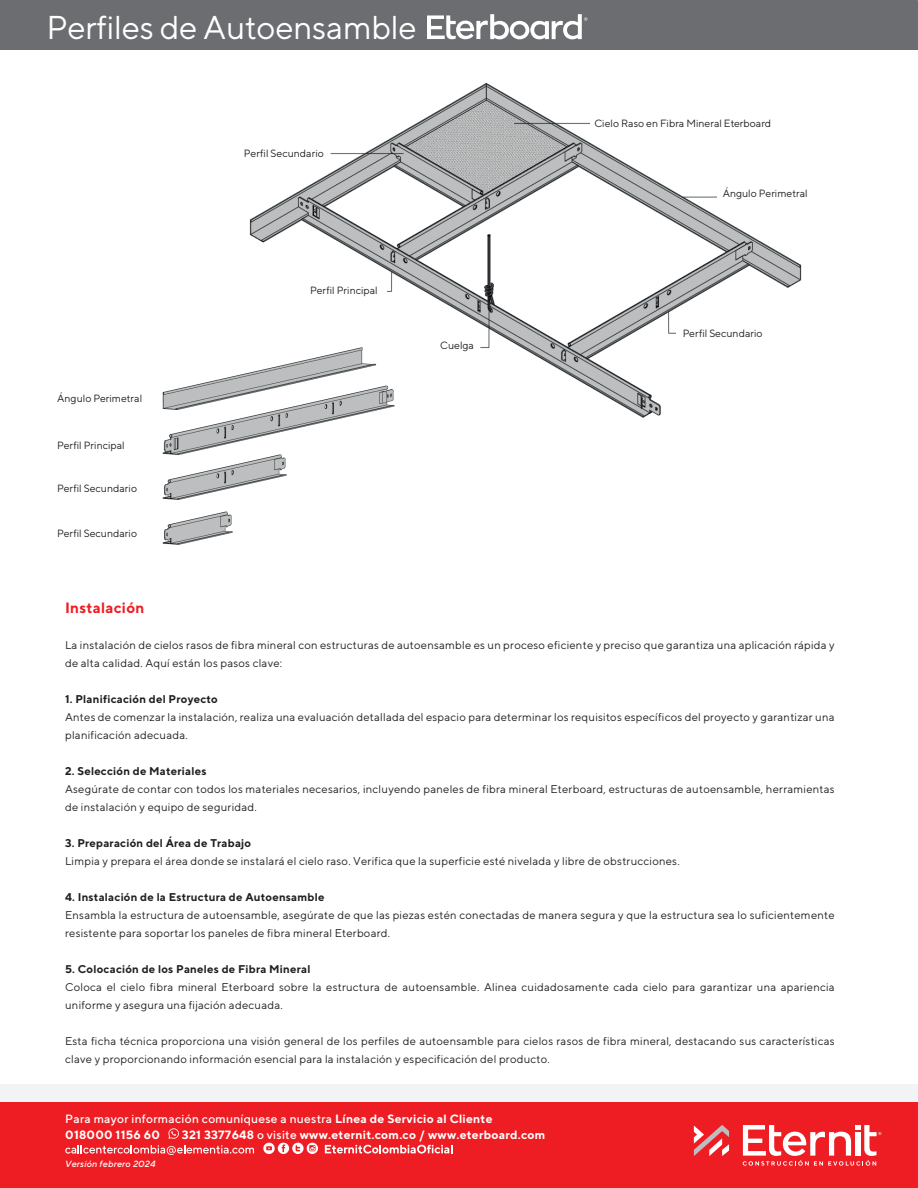
<style>
.page{position:relative;width:918px;height:1188px;background:#fff}
.page>*{position:absolute;margin:0;border:0;box-sizing:border-box;transform-origin:0 0}
.t1{font:33px "TT Norms";letter-spacing:-.01em;color:#fff}
.t2{font:700 15px "TT Norms";letter-spacing:.015em;color:#ee1d23}
.t3{font:700 12px "TT Norms";letter-spacing:.02em;color:#fff}
.t4{font:500 12px "TT Norms";letter-spacing:.02em;color:#fff}
.t5{font:11.25px/18px "TT Norms";letter-spacing:.02em;color:#231f20}
.t6{font:700 11.25px "TT Norms";letter-spacing:.02em;color:#231f20}
.t7{font:10.5px "TT Norms";color:#231f20}
.t8{font:italic 500 9px "TT Norms";letter-spacing:.02em;color:#fff}
.s1{font-weight:700}
.s2{font-weight:500}
</style>
<div class="page">
<div style="left:0;top:0;width:918px;height:49px;background:#6c6d70"></div>
<svg style="left:427px;top:14px;width:160px;height:25px"></svg>
<div style="left:0;top:1084px;width:918px;height:104px;background:#f2f3f4"></div>
<div style="left:0;top:1103px;width:918px;height:85px;background:#ee1d23"></div>
<svg style="left:743px;top:1125px;width:138px;height:41px"></svg>
<svg style="left:694px;top:1125px;width:35px;height:31px"></svg>
<svg style="left:168px;top:1128px;width:11px;height:11px"></svg>
<svg style="left:325px;top:1145px;width:127px;height:9px"></svg>
<svg style="left:263px;top:1143px;width:55px;height:11px"></svg>
<svg style="left:65px;top:1145px;width:189px;height:10px"></svg>
<img style="left:249px;top:83px;width:553px;height:335px">
<img style="left:162px;top:348px;width:238px;height:197px">
<div style="left:241px;top:148px;width:88px;height:14px;background:#fff"></div>
<div style="left:298px;top:283px;width:89px;height:14px;background:#fff"></div>
<div style="left:428px;top:341px;width:52px;height:13px;background:#fff"></div>
<div style="left:676px;top:328px;width:91px;height:13px;background:#fff"></div>
<div style="left:717px;top:191px;width:97px;height:13px;background:#fff"></div>
<div style="left:591px;top:118px;width:195px;height:14px;background:#fff"></div>
<h1 class="t1" style="left:46px;top:7px;width:372px">Perfiles de Autoensamble</h1>
<p class="t7" style="left:244px;top:147px;width:81px">Perfil Secundario</p>
<p class="t7" style="left:57px;top:392px;width:87px">Ángulo Perimetral</p>
<p class="t7" style="left:57px;top:439px;width:69px">Perfil Principal</p>
<p class="t7" style="left:57px;top:482px;width:81px">Perfil Secundario</p>
<p class="t7" style="left:57px;top:527px;width:81px">Perfil Secundario</p>
<p class="t7" style="left:310px;top:284px;width:69px">Perfil Principal</p>
<p class="t7" style="left:440px;top:339px;width:35px">Cuelga</p>
<p class="t7" style="left:594px;top:117px;width:178px">Cielo Raso en Fibra Mineral Eterboard</p>
<p class="t7" style="left:723px;top:187px;width:87px">Ángulo Perimetral</p>
<p class="t7" style="left:683px;top:327px;width:81px">Perfil Secundario</p>
<h2 class="t2" style="left:65px;top:599px;width:81px">Instalación</h2>
<p class="t5" style="left:65px;top:636px;width:771px">La instalación de cielos rasos de fibra mineral con estructuras de autoensamble es un proceso eficiente y preciso que garantiza una aplicación rápida y de alta calidad. Aquí están los pasos clave:</p>
<p class="t6" style="left:65px;top:692px;width:154px">1. Planificación del Proyecto</p>
<p class="t5" style="left:65px;top:708px;width:771px">Antes de comenzar la instalación, realiza una evaluación detallada del espacio para determinar los requisitos específicos del proyecto y garantizar una planificación adecuada.</p>
<p class="t6" style="left:65px;top:764px;width:143px">2. Selección de Materiales</p>
<p class="t5" style="left:65px;top:780px;width:771px">Asegúrate de contar con todos los materiales necesarios, incluyendo paneles de fibra mineral Eterboard, estructuras de autoensamble, herramientas de instalación y equipo de seguridad.</p>
<p class="t6" style="left:65px;top:836px;width:188px">3. Preparación del Área de Trabajo</p>
<p class="t5" style="left:65px;top:852px;width:616px">Limpia y prepara el área donde se instalará el cielo raso. Verifica que la superficie esté nivelada y libre de obstrucciones.</p>
<p class="t6" style="left:65px;top:890px;width:261px">4. Instalación de la Estructura de Autoensamble</p>
<p class="t5" style="left:65px;top:906px;width:771px">Ensambla la estructura de autoensamble, asegúrate de que las piezas estén conectadas de manera segura y que la estructura sea lo suficientemente resistente para soportar los paneles de fibra mineral Eterboard.</p>
<p class="t6" style="left:65px;top:962px;width:247px">5. Colocación de los Paneles de Fibra Mineral</p>
<p class="t5" style="left:65px;top:978px;width:771px">Coloca el cielo fibra mineral Eterboard sobre la estructura de autoensamble. Alinea cuidadosamente cada cielo para garantizar una apariencia uniforme y asegura una fijación adecuada.</p>
<p class="t5" style="left:65px;top:1032px;width:771px">Esta ficha técnica proporciona una visión general de los perfiles de autoensamble para cielos rasos de fibra mineral, destacando sus características clave y proporcionando información esencial para la instalación y especificación del producto.</p>
<p class="t4" style="left:65px;top:1111px;width:429px">Para mayor información comuníquese a nuestra <span class="s1">Línea de Servicio al Cliente</span></p>
<p class="t8" style="left:65px;top:1158px;width:92px">Versión febrero 2024</p>
<p class="t3" style="left:65px;top:1127px;width:96px">018000 1156 60</p>
<p class="t3" style="left:182px;top:1127px;width:365px">321 3377648 <span class="s2">o visite</span> www.eternit.com.co / www.eterboard.com</p>
</div>
